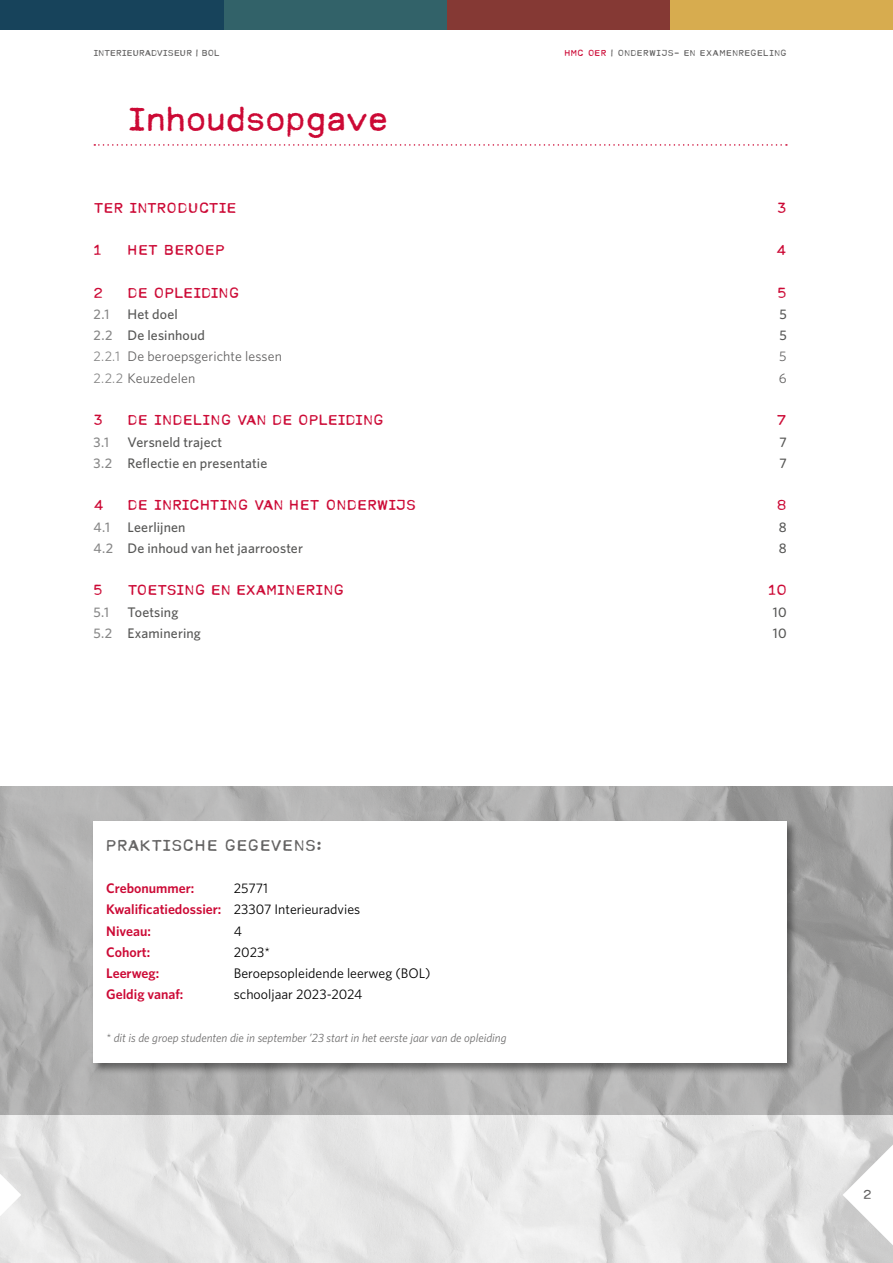
<style>
.page{position:relative;width:893px;height:1263px;background:#fff}
.page>*{position:absolute;margin:0;border:0;box-sizing:border-box;transform-origin:0 0}
.t1{font:34.5px "MODERNTYPEWRITER";letter-spacing:-.015em;color:#cc0935}
.t2{font:16.5px "MODERNTYPEWRITER";letter-spacing:.02em;color:#646363}
.t3{font:15px "MODERNTYPEWRITER";color:#cc0935}
.t4{font:15px "MODERNTYPEWRITER";letter-spacing:.025em;color:#cc0935}
.t5{font:500 13.8px "Whitney";letter-spacing:.01em;color:#575756}
.t6{font:600 13.8px/21.3px "Whitney";color:#cc0935}
.t7{font:13.8px "Whitney";color:#000}
.t8{font:13.8px "Whitney";letter-spacing:.01em;color:#646363}
.t9{font:500 13.8px "Whitney";color:#878787}
.t10{font:13.5px "MODERNTYPEWRITER";color:#646363}
.t11{font:italic 12px "Whitney";color:#706f6f}
.t12{font:9px "MODERNTYPEWRITER";letter-spacing:.03em;color:#646363}
.s1{color:#cc0935}
.s2{color:#878787}
.s3{font-weight:400;color:#000}
</style>
<div class="page">
<div style="left:670px;top:0;width:223px;height:30px;background:#d7ac4f"></div>
<div style="left:446px;top:0;width:224px;height:30px;background:#853934"></div>
<div style="left:223px;top:0;width:223px;height:30px;background:#326269"></div>
<div style="left:0;top:0;width:223px;height:30px;background:#17435b"></div>
<img style="left:0;top:1114px;width:893px;height:149px">
<svg style="left:0;top:787px;width:893px;height:327px;background:#ababab"></svg>
<div style="left:91px;top:819px;width:707px;height:256px;background:#000;opacity:.45"></div>
<div style="left:94px;top:822px;width:693px;height:241px;background:#fff"></div>
<svg style="left:843px;top:1132px;width:50px;height:126px"></svg>
<svg style="left:0;top:1132px;width:21px;height:126px"></svg>
<svg style="left:94px;top:144px;width:693px;height:2px"></svg>
<p class="t12" style="left:94px;top:48px;width:12px">INTERIE</p>
<p class="t12" style="left:133px;top:48px;width:14px">URADVISE</p>
<p class="t12" style="left:180px;top:48px;width:41px">UR | BOL</p>
<p class="t12" style="left:565px;top:48px;width:224px"><span class="s1">HMC OER</span> | ONDERWIJS- EN EXAMENREGELING</p>
<h1 class="t1" style="left:128px;top:101px;width:262px">INHOUDSOPGAVE</h1>
<p class="t3" style="left:94px;top:199px;width:145px">TER INTRODUCTIE</p>
<p class="t3" style="left:777px;top:199px;width:11px">3</p>
<p class="t3" style="left:94px;top:242px;width:10px">1</p>
<p class="t4" style="left:128px;top:242px;width:99px">HET BEROEP</p>
<p class="t3" style="left:776px;top:242px;width:12px">4</p>
<p class="t3" style="left:94px;top:285px;width:11px">2</p>
<p class="t3" style="left:128px;top:285px;width:113px">DE OPLEIDING</p>
<p class="t3" style="left:777px;top:285px;width:11px">5</p>
<p class="t9" style="left:94px;top:305px;width:17px">2.1</p>
<p class="t5" style="left:128px;top:305px;width:52px">Het doel</p>
<p class="t5" style="left:779px;top:305px;width:9px">5</p>
<p class="t5" style="left:94px;top:326px;width:113px"><span class="s2">2.2</span> De lesinhoud</p>
<p class="t5" style="left:779px;top:326px;width:9px">5</p>
<p class="t8" style="left:94px;top:347px;width:190px"><span class="s2">2.2.1</span> De beroepsgerichte lessen</p>
<p class="t8" style="left:779px;top:347px;width:9px">5</p>
<p class="t8" style="left:94px;top:369px;width:103px"><span class="s2">2.2.2</span> Keuzedelen</p>
<p class="t8" style="left:779px;top:369px;width:9px">6</p>
<p class="t3" style="left:94px;top:412px;width:11px">3</p>
<p class="t3" style="left:128px;top:412px;width:258px">DE INDELING VAN DE OPLEIDING</p>
<p class="t3" style="left:776px;top:412px;width:12px">7</p>
<p class="t9" style="left:94px;top:433px;width:17px">3.1</p>
<p class="t5" style="left:128px;top:433px;width:96px">Versneld traject</p>
<p class="t5" style="left:779px;top:433px;width:9px">7</p>
<p class="t5" style="left:94px;top:454px;width:175px"><span class="s2">3.2</span> Reflectie en presentatie</p>
<p class="t5" style="left:779px;top:454px;width:9px">7</p>
<p class="t3" style="left:94px;top:497px;width:12px">4</p>
<p class="t3" style="left:128px;top:497px;width:290px">DE INRICHTING VAN HET ONDERWIJS</p>
<p class="t3" style="left:777px;top:497px;width:11px">8</p>
<p class="t9" style="left:94px;top:518px;width:18px">4.1</p>
<p class="t5" style="left:128px;top:518px;width:59px">Leerlijnen</p>
<p class="t5" style="left:779px;top:518px;width:9px">8</p>
<p class="t5" style="left:94px;top:539px;width:211px"><span class="s2">4.2</span> De inhoud van het jaarrooster</p>
<p class="t5" style="left:779px;top:539px;width:9px">8</p>
<p class="t3" style="left:94px;top:582px;width:11px">5</p>
<p class="t3" style="left:128px;top:582px;width:218px">TOETSING EN EXAMINERING</p>
<p class="t3" style="left:768px;top:582px;width:20px">10</p>
<p class="t9" style="left:94px;top:603px;width:17px">5.1</p>
<p class="t5" style="left:128px;top:603px;width:52px">Toetsing</p>
<p class="t5" style="left:773px;top:603px;width:15px">10</p>
<p class="t5" style="left:94px;top:624px;width:109px"><span class="s2">5.2</span> Examinering</p>
<p class="t5" style="left:773px;top:624px;width:15px">10</p>
<p class="t2" style="left:106px;top:836px;width:217px">PRAKTISCHE GEGEVENS:</p>
<p class="t6" style="left:106px;top:877px;width:90px">Crebonummer:</p>
<p class="t6" style="left:106px;top:877px;width:255px;text-indent:128px"><span class="s3">25771<br></span>Kwalificatiedossier: <span class="s3">23307 Interieuradvies<br></span>Niveau:</p>
<p class="t7" style="left:234px;top:921px;width:10px">4</p>
<p class="t6" style="left:106px;top:941px;width:46px">Cohort:</p>
<p class="t7" style="left:234px;top:943px;width:38px">2023*</p>
<p class="t6" style="left:106px;top:962px;width:54px">Leerweg:</p>
<p class="t7" style="left:234px;top:964px;width:198px">Beroepsopleidende leerweg (BOL)</p>
<p class="t6" style="left:106px;top:983px;width:79px">Geldig vanaf:</p>
<p class="t7" style="left:234px;top:985px;width:130px">schooljaar 2023-2024</p>
<p class="t11" style="left:106px;top:1030px;width:402px">* dit is de groep studenten die in september ’23 start in het eerste jaar van de opleiding</p>
<p class="t10" style="left:863px;top:1187px;width:10px">2</p>
</div>
